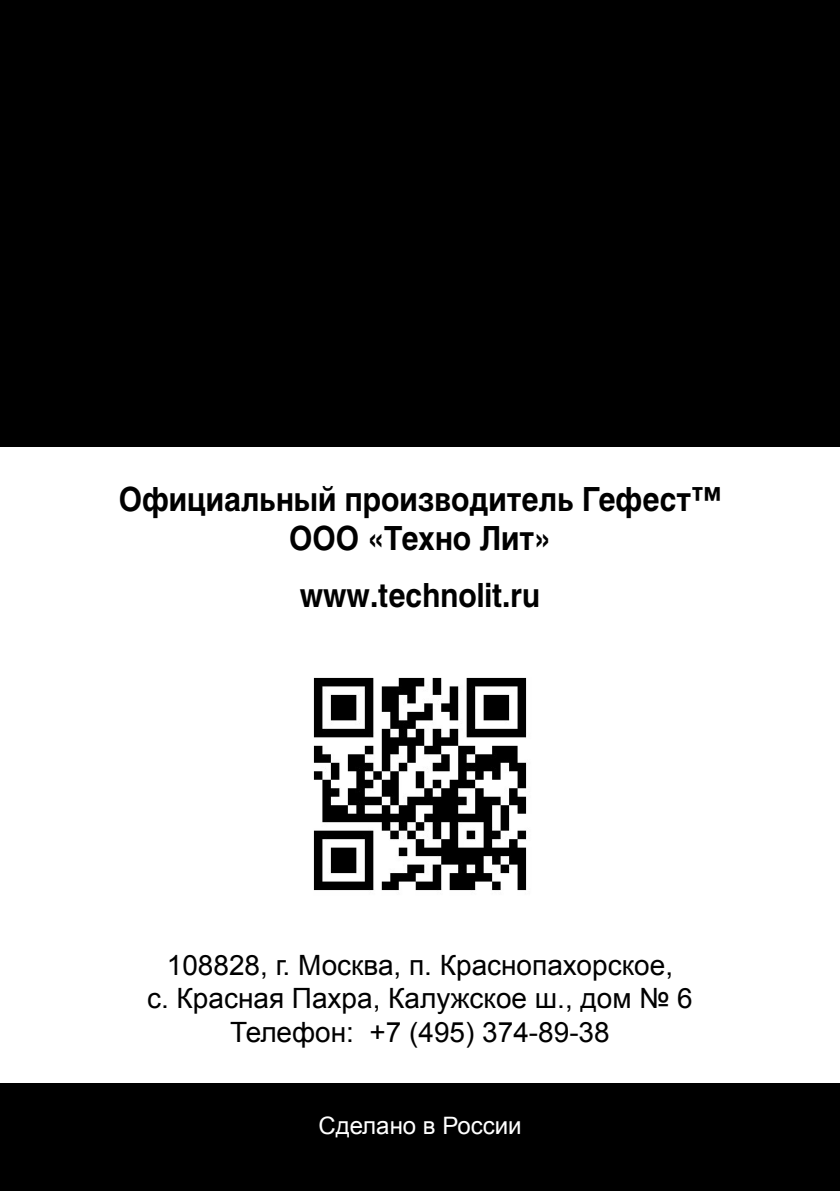
<style>
.page{position:relative;width:840px;height:1191px;background:#fff}
.page>*{position:absolute;margin:0;border:0;box-sizing:border-box;transform-origin:0 0}
.t1{font:700 33px/39.6px "Helios";color:#000;text-align:center;scale:.9 1}
.t2{font:28px/33.6px "Arial";color:#000;text-align:center}
.t3{font:24px "Arial";color:#fff}
</style>
<div class="page">
<div style="left:0;top:0;width:839px;height:446px;background:#000"></div>
<div style="left:0;top:1083px;width:839px;height:108px;background:#000"></div>
<img style="left:313px;top:677px;width:214px;height:214px">
<p class="t1" style="left:119px;top:479px;width:670px">Официальный производитель Гефест™<br>ООО «Техно Лит»</p>
<p class="t1" style="left:300px;top:575px;width:268px">www.technolit.ru</p>
<p class="t2" style="left:147px;top:948px;width:547px">108828, г. Москва, п. Краснопахорское,<br>с. Красная Пахра, Калужское ш., дом № 6<br>Телефон: +7 (495) 374-89-38</p>
<p class="t3" style="left:318px;top:1110px;width:205px">Сделано в России</p>
</div>
